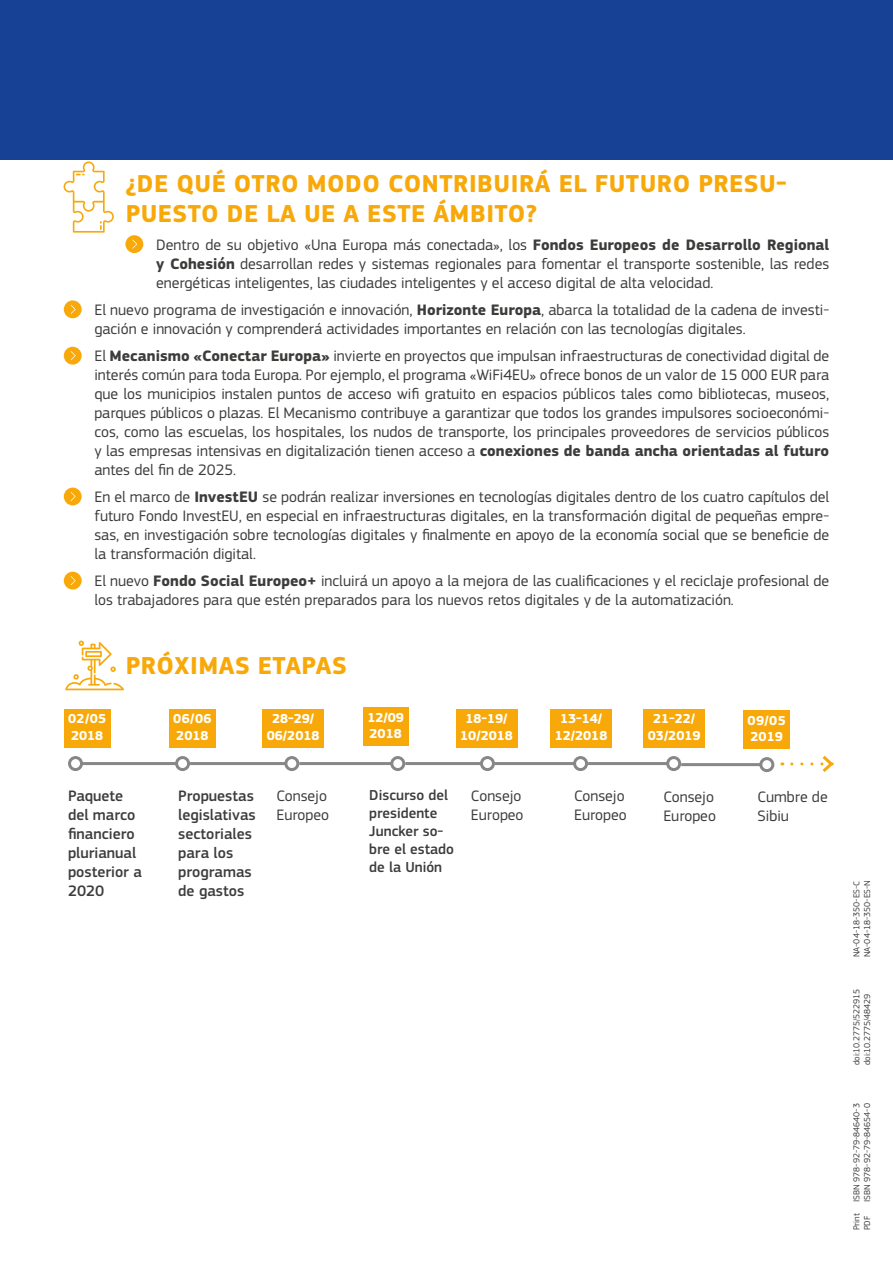
<style>
.page{position:relative;width:893px;height:1263px;background:#fff}
.page>*{position:absolute;margin:0;border:0;box-sizing:border-box;transform-origin:0 0}
.Sub-title_1{font:700 25.5px/30.6px "EC Square Sans Pro";letter-spacing:.02em;color:#f8a909}
.Body_Text{font:15.75px/18.9px "EC Square Sans Pro";color:#3c3c3b}
.Body_Text-2{font:500 15.75px/18.9px "EC Square Sans Pro";color:#3c3c3b}
.Body_Text-3{font:500 15px/18px "EC Square Sans Pro";color:#3c3c3b}
.Sub-title_3{font:700 13.5px/16.2px "EC Square Sans Pro";color:#fff}
.Default{font:9px "EC Square Sans Pro";color:#404041}
.Pa5{font:9px "EC Square Sans Pro";color:#404041}
.s1{font-weight:700}
</style>
<div class="page">
<svg style="left:64px;top:161px;width:50px;height:72px"></svg>
<div style="left:125px;top:235px;width:18px;height:18px;background:#f8a909;border-radius:50%"></div>
<svg style="left:132px;top:240px;width:5px;height:9px"></svg>
<div style="left:64px;top:300px;width:18px;height:18px;background:#f8a909;border-radius:50%"></div>
<svg style="left:71px;top:305px;width:5px;height:9px"></svg>
<div style="left:64px;top:347px;width:18px;height:18px;background:#f8a909;border-radius:50%"></div>
<svg style="left:71px;top:351px;width:5px;height:9px"></svg>
<div style="left:64px;top:488px;width:18px;height:17px;background:#f8a909;border-radius:50%"></div>
<svg style="left:71px;top:492px;width:5px;height:9px"></svg>
<div style="left:64px;top:572px;width:18px;height:17px;background:#f8a909;border-radius:50%"></div>
<svg style="left:71px;top:576px;width:5px;height:9px"></svg>
<hr style="left:82px;top:762px;width:95px;height:3px;background:#878787">
<div style="left:68px;top:756px;width:15px;height:15px;border:3px solid #878787;border-radius:50%"></div>
<div style="left:175px;top:756px;width:15px;height:15px;border:3px solid #878787;border-radius:50%"></div>
<hr style="left:190px;top:762px;width:96px;height:3px;background:#878787">
<div style="left:284px;top:756px;width:15px;height:15px;border:3px solid #878787;border-radius:50%"></div>
<hr style="left:405px;top:762px;width:76px;height:3px;background:#878787">
<div style="left:480px;top:756px;width:15px;height:15px;border:3px solid #878787;border-radius:50%"></div>
<hr style="left:299px;top:762px;width:93px;height:3px;background:#878787">
<div style="left:390px;top:756px;width:15px;height:15px;border:3px solid #878787;border-radius:50%"></div>
<hr style="left:495px;top:762px;width:80px;height:3px;background:#878787">
<div style="left:573px;top:756px;width:15px;height:15px;border:3px solid #878787;border-radius:50%"></div>
<hr style="left:588px;top:762px;width:80px;height:3px;background:#878787">
<div style="left:666px;top:756px;width:15px;height:15px;border:3px solid #878787;border-radius:50%"></div>
<hr style="left:681px;top:763px;width:80px;height:3px;background:#878787">
<div style="left:759px;top:757px;width:15px;height:15px;border:3px solid #878787;border-radius:50%"></div>
<svg style="left:792px;top:755px;width:42px;height:17px"></svg>
<div style="left:64px;top:709px;width:47px;height:38px;background:#f8a909"></div>
<div style="left:169px;top:709px;width:47px;height:38px;background:#f8a909"></div>
<div style="left:743px;top:710px;width:47px;height:38px;background:#f8a909"></div>
<div style="left:263px;top:709px;width:61px;height:38px;background:#f8a909"></div>
<div style="left:456px;top:709px;width:61px;height:38px;background:#f8a909"></div>
<div style="left:550px;top:709px;width:62px;height:38px;background:#f8a909"></div>
<div style="left:644px;top:709px;width:61px;height:38px;background:#f8a909"></div>
<div style="left:363px;top:708px;width:45px;height:38px;background:#f8a909"></div>
<svg style="left:65px;top:640px;width:59px;height:50px"></svg>
<div style="left:0;top:0;width:893px;height:160px;background:#164194"></div>
<p class="Sub-title_1" style="left:125px;top:169px;width:663px">¿DE QUÉ OTRO MODO CONTRIBUIRÁ EL FUTURO PRESU-<br>PUESTO DE LA UE A ESTE ÁMBITO?</p>
<p class="Body_Text" style="left:156px;top:235px;width:675px;text-align:justify">Dentro de su objetivo «Una Europa más conectada», los <span class="s1">Fondos Europeos de Desarrollo Regional y Cohesión</span> desarrollan redes y sistemas regionales para fomentar el transporte sostenible, las redes energéticas inteligentes, las ciudades inteligentes y el acceso digital de alta velocidad.</p>
<p class="Body_Text" style="left:94px;top:301px;width:736px">El nuevo programa de investigación e innovación, <span class="s1">Horizonte Europa</span>, abarca la totalidad de la cadena de investi&shy;gación e innovación y comprenderá actividades importantes en relación con las tecnologías digitales.</p>
<p class="Body_Text" style="left:94px;top:347px;width:736px;text-align:justify">El <span class="s1">Mecanismo «Conectar Europa»</span> invierte en proyectos que impulsan infraestructuras de conectividad digital de interés común para toda Europa. Por ejemplo, el programa «WiFi4EU» ofrece bonos de un valor de 15 000 EUR para que los municipios instalen puntos de acceso wifi gratuito en espacios públicos tales como bibliotecas, museos, parques públicos o plazas. El Mecanismo contribuye a garantizar que todos los grandes impulsores socioeconómi&shy;cos, como las escuelas, los hospitales, los nudos de transporte, los principales proveedores de servicios públicos y las empresas intensivas en digitalización tienen acceso a <span class="s1">conexiones de banda ancha orientadas al futuro </span>antes del fin de 2025.</p>
<p class="Body_Text" style="left:94px;top:488px;width:736px;text-align:justify">En el marco de <span class="s1">InvestEU</span> se podrán realizar inversiones en tecnologías digitales dentro de los cuatro capítulos del futuro Fondo InvestEU, en especial en infraestructuras digitales, en la transformación digital de pequeñas empre&shy;sas, en investigación sobre tecnologías digitales y finalmente en apoyo de la economía social que se beneficie de la transformación digital.</p>
<p class="Body_Text" style="left:94px;top:572px;width:736px">El nuevo <span class="s1">Fondo Social Europeo+</span> incluirá un apoyo a la mejora de las cualificaciones y el reciclaje profesional de los trabajadores para que estén preparados para los nuevos retos digitales y de la automatización.</p>
<p class="Sub-title_1" style="left:126px;top:651px;width:223px">PRÓXIMAS ETAPAS</p>
<p class="Sub-title_3" style="left:367px;top:710px;width:38px">12/09<br>2018</p>
<p class="Sub-title_3" style="left:68px;top:711px;width:40px">02/05<br>2018</p>
<p class="Sub-title_3" style="left:173px;top:711px;width:40px">06/06<br>2018</p>
<p class="Sub-title_3" style="left:747px;top:712px;width:40px">09/05<br>2019</p>
<p class="Sub-title_3" style="left:267px;top:711px;width:54px;text-align:center">28-29/<br>06/2018</p>
<p class="Sub-title_3" style="left:460px;top:711px;width:54px;text-align:center">18-19/<br>10/2018</p>
<p class="Sub-title_3" style="left:555px;top:711px;width:54px;text-align:center">13-14/<br>12/2018</p>
<p class="Sub-title_3" style="left:648px;top:711px;width:54px;text-align:center">21-22/<br>03/2019</p>
<p class="Body_Text-3" style="left:369px;top:787px;width:86px">Discurso del presidente<br>Juncker so&shy;bre el estado de la Unión</p>
<p class="Body_Text-2" style="left:68px;top:787px;width:75px">Paquete del marco financiero plurianual posterior a<br>2020</p>
<p class="Body_Text-2" style="left:178px;top:787px;width:79px">Propuestas legislativas sectoriales para los programas de gastos</p>
<p class="Body_Text" style="left:276px;top:786px;width:54px">Consejo<br>Europeo</p>
<p class="Body_Text" style="left:471px;top:786px;width:54px">Consejo<br>Europeo</p>
<p class="Body_Text" style="left:574px;top:786px;width:54px">Consejo<br>Europeo</p>
<p class="Body_Text" style="left:663px;top:787px;width:54px">Consejo<br>Europeo</p>
<p class="Body_Text" style="left:757px;top:787px;width:72px">Cumbre de<br>Sibiu</p>
<p class="Pa5" style="left:862px;top:957px;width:79px;rotate:-90deg">NA-04-18-350-ES-N</p>
<p class="Default" style="left:851px;top:957px;width:78px;rotate:-90deg">NA-04-18-350-ES-C</p>
<p class="Default" style="left:851px;top:1065px;width:78px;rotate:-90deg">doi:10.2775/522915</p>
<p class="Pa5" style="left:862px;top:1065px;width:73px;rotate:-90deg">doi:10.2775/48429</p>
<p class="Pa5" style="left:862px;top:1202px;width:100px;rotate:-90deg">ISBN 978-92-79-84654-0</p>
<p class="Default" style="left:851px;top:1202px;width:100px;rotate:-90deg">ISBN 978-92-79-84640-3</p>
<p class="Default" style="left:851px;top:1230px;width:19px;rotate:-90deg">Print</p>
<p class="Pa5" style="left:862px;top:1230px;width:16px;rotate:-90deg">PDF</p>
</div>
